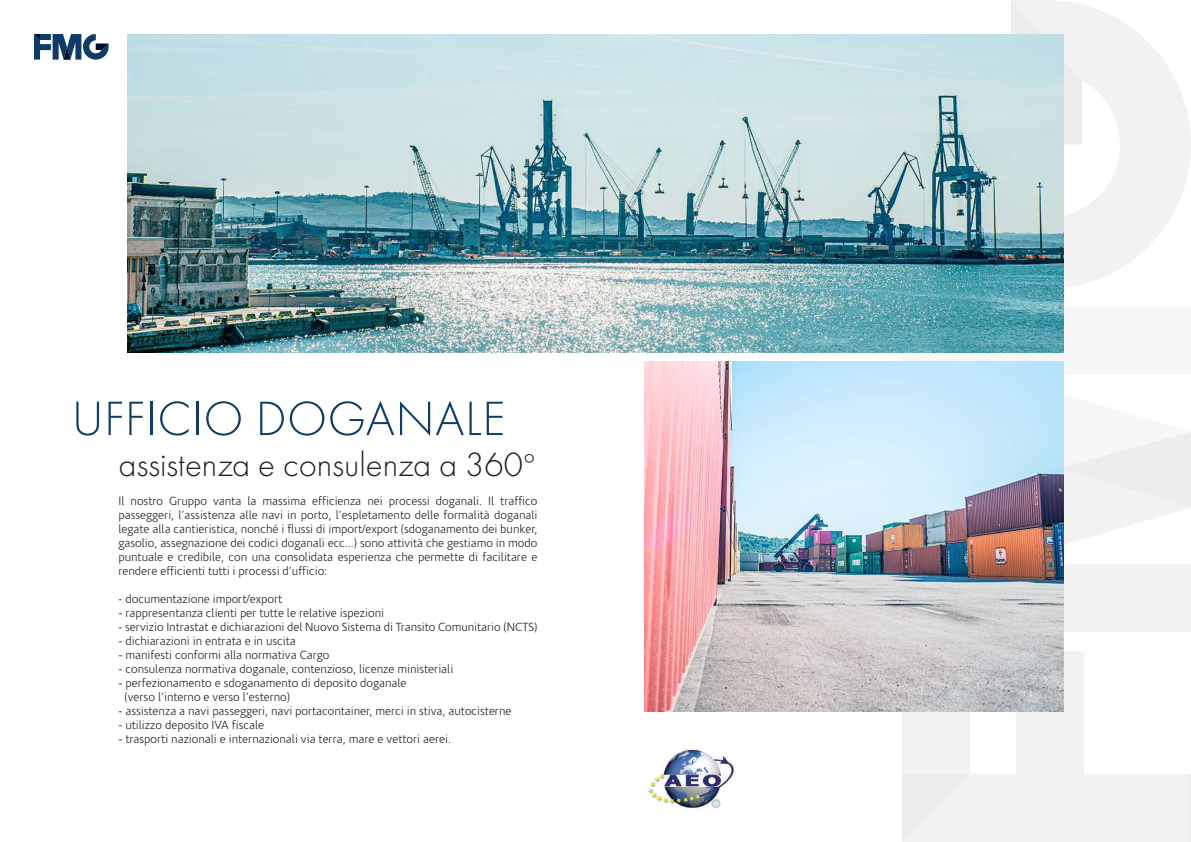
<style>
.page{position:relative;width:1191px;height:842px;background:#fff}
.page>*{position:absolute;margin:0;border:0;box-sizing:border-box;transform-origin:0 0}
.t1{font:300 50px "Futura PT";letter-spacing:.01em;color:#113c68}
.t2{font:300 35px "Futura PT";color:#231f20}
.t3{font:300 12px/14px "Corisande OT";color:#231f20;text-align:justify}
.s1{font-size:33px}
</style>
<div class="page">
<svg style="left:970px;top:651px;width:220px;height:191px;fill:#f2f2f2"></svg>
<div style="left:902px;top:711px;width:68px;height:131px;background:#f2f2f2"></div>
<svg style="left:1063px;top:507px;width:128px;height:125px;fill:#f2f2f2"></svg>
<svg style="left:1063px;top:432px;width:128px;height:75px"></svg>
<svg style="left:1063px;top:5px;width:128px;height:284px;fill:#f2f2f2"></svg>
<div style="left:1011px;top:0;width:71px;height:144px;background:#f2f2f2"></div>
<svg style="left:34px;top:34px;width:75px;height:26px"></svg>
<hr style="left:1190px;top:774px;width:1px;height:68px;background:#d4d6d4">
<img style="left:127px;top:34px;width:936px;height:319px">
<img style="left:647px;top:749px;width:88px;height:61px">
<img style="left:645px;top:361px;width:418px;height:350px">
<h1 class="t1" style="left:72px;top:390px;width:435px">UFFICIO DOGANALE</h1>
<h2 class="t2" style="left:119px;top:444px;width:420px">assistenza e consulenza a 360<span class="s1">°</span></h2>
<p class="t3" style="left:118px;top:494px;width:420px">Il nostro Gruppo vanta la massima efficienza nei processi doganali. Il traffico passeggeri, l’assistenza alle navi in porto, l’espletamento delle formalità doganali legate alla cantieristica, nonché i flussi di import/export (sdoganamento dei bunker, gasolio, assegnazione dei codici doganali ecc...) sono attività che gestiamo in modo puntuale e credibile, con una consolidata esperienza che permette di facilitare e rendere efficienti tutti i processi d’ufficio:</p>
<p class="t3" style="left:118px;top:592px;width:165px">- documentazione import/export</p>
<p class="t3" style="left:118px;top:606px;width:267px">- rappresentanza clienti per tutte le relative ispezioni</p>
<p class="t3" style="left:118px;top:620px;width:420px">- servizio Intrastat e dichiarazioni del Nuovo Sistema di Transito Comunitario (NCTS)</p>
<p class="t3" style="left:118px;top:634px;width:179px">- dichiarazioni in entrata e in uscita</p>
<p class="t3" style="left:118px;top:648px;width:213px">- manifesti conformi alla normativa Cargo</p>
<p class="t3" style="left:118px;top:662px;width:336px">- consulenza normativa doganale, contenzioso, licenze ministeriali</p>
<p class="t3" style="left:124px;top:676px;width:284px;text-indent:-6px">- perfezionamento e sdoganamento di deposito doganale (verso l’interno e verso l’esterno)</p>
<p class="t3" style="left:118px;top:704px;width:394px">- assistenza a navi passeggeri, navi portacontainer, merci in stiva, autocisterne</p>
<p class="t3" style="left:118px;top:718px;width:147px">- utilizzo deposito IVA fiscale</p>
<p class="t3" style="left:118px;top:732px;width:334px">- trasporti nazionali e internazionali via terra, mare e vettori aerei.</p>
</div>
